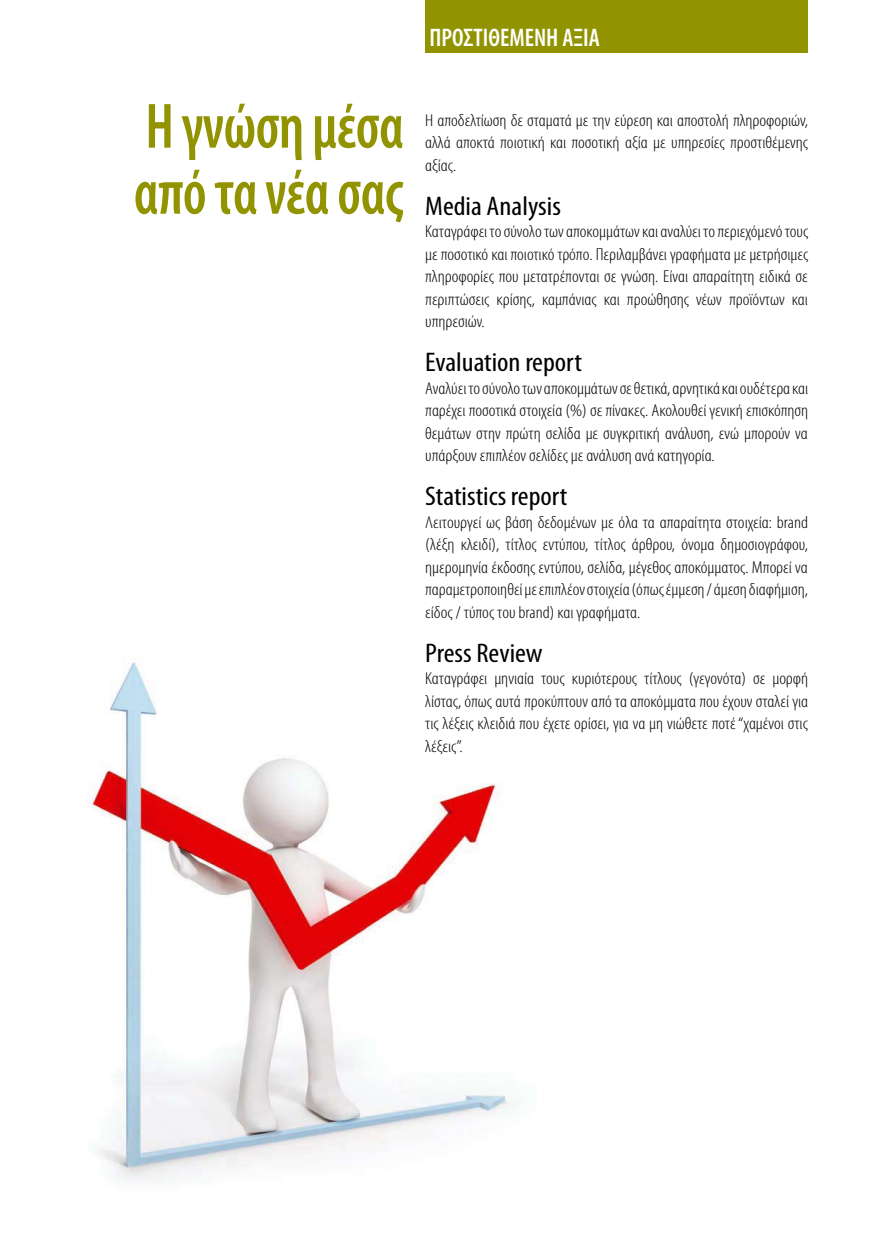
<style>
.page{position:relative;width:893px;height:1234px;background:#fff}
.page>*{position:absolute;margin:0;border:0;box-sizing:border-box;transform-origin:0 0}
.t1{font:600 condensed 64.5px/66px "Myriad Pro";letter-spacing:-.01em;color:#919400;scale:.9 1}
.t2{font:condensed 27px "Myriad Pro";color:#000;scale:1.1 1}
.t3{font:600 condensed 25.5px "Myriad Pro";color:#fff}
.t4{font:300 condensed 17.25px/22.5px "Myriad Pro";color:#000;text-align:justify;scale:1.1 1}
</style>
<div class="page">
<img style="left:87px;top:657px;width:427px;height:527px">
<div style="left:425px;top:0;width:383px;height:52px;background:#919400"></div>
<h3 class="t3" style="left:429px;top:24px;width:172px">ΠΡΟΣΤΙΘΕΜΕΝΗ ΑΞΙΑ</h3>
<h1 class="t1" style="left:134px;top:94px;width:302px">Η γνώση μέσα από τα νέα σας</h1>
<p class="t4" style="left:425px;top:109px;width:350px">Η αποδελτίωση δε σταματά με την εύρεση και αποστολή πληροφοριών, αλλά αποκτά ποιοτική και ποσοτική αξία με υπηρεσίες προστιθέμενης αξίας.</p>
<h2 class="t2" style="left:425px;top:189px;width:125px">Media Analysis</h2>
<p class="t4" style="left:425px;top:220px;width:350px">Καταγράφει το σύνολο των αποκομμάτων και αναλύει το περιεχόμενό τους με ποσοτικό και ποιοτικό τρόπο. Περιλαμβάνει γραφήματα με μετρήσιμες πληροφορίες που μετατρέπονται σε γνώση. Είναι απαραίτητη ειδικά σε περιπτώσεις κρίσης, καμπάνιας και προώθησης νέων προϊόντων και υπηρεσιών.</p>
<h2 class="t2" style="left:425px;top:346px;width:144px">Evaluation report</h2>
<p class="t4" style="left:425px;top:377px;width:350px">Αναλύει το σύνολο των αποκομμάτων σε θετικά, αρνητικά και ουδέτερα και παρέχει ποσοτικά στοιχεία (%) σε πίνακες. Ακολουθεί γενική επισκόπηση θεμάτων στην πρώτη σελίδα με συγκριτική ανάλυση, ενώ μπορούν να υπάρξουν επιπλέον σελίδες με ανάλυση ανά κατηγορία.</p>
<h2 class="t2" style="left:425px;top:480px;width:131px">Statistics report</h2>
<p class="t4" style="left:425px;top:511px;width:350px">Λειτουργεί ως βάση δεδομένων με όλα τα απαραίτητα στοιχεία: brand (λέξη κλειδί), τίτλος εντύπου, τίτλος άρθρου, όνομα δημοσιογράφου, ημερομηνία έκδοσης εντύπου, σελίδα, μέγεθος αποκόμματος. Μπορεί να παραμετροποιηθεί με επιπλέον στοιχεία (όπως έμμεση / άμεση διαφήμιση, είδος / τύπος του brand) και γραφήματα.</p>
<h2 class="t2" style="left:425px;top:636px;width:108px">Press Review</h2>
<p class="t4" style="left:425px;top:667px;width:350px">Καταγράφει μηνιαία τους κυριότερους τίτλους (γεγονότα) σε μορφή λίστας, όπως αυτά προκύπτουν από τα αποκόμματα που έχουν σταλεί για τις λέξεις κλειδιά που έχετε ορίσει, για να μη νιώθετε ποτέ “χαμένοι στις λέξεις”.</p>
</div>
